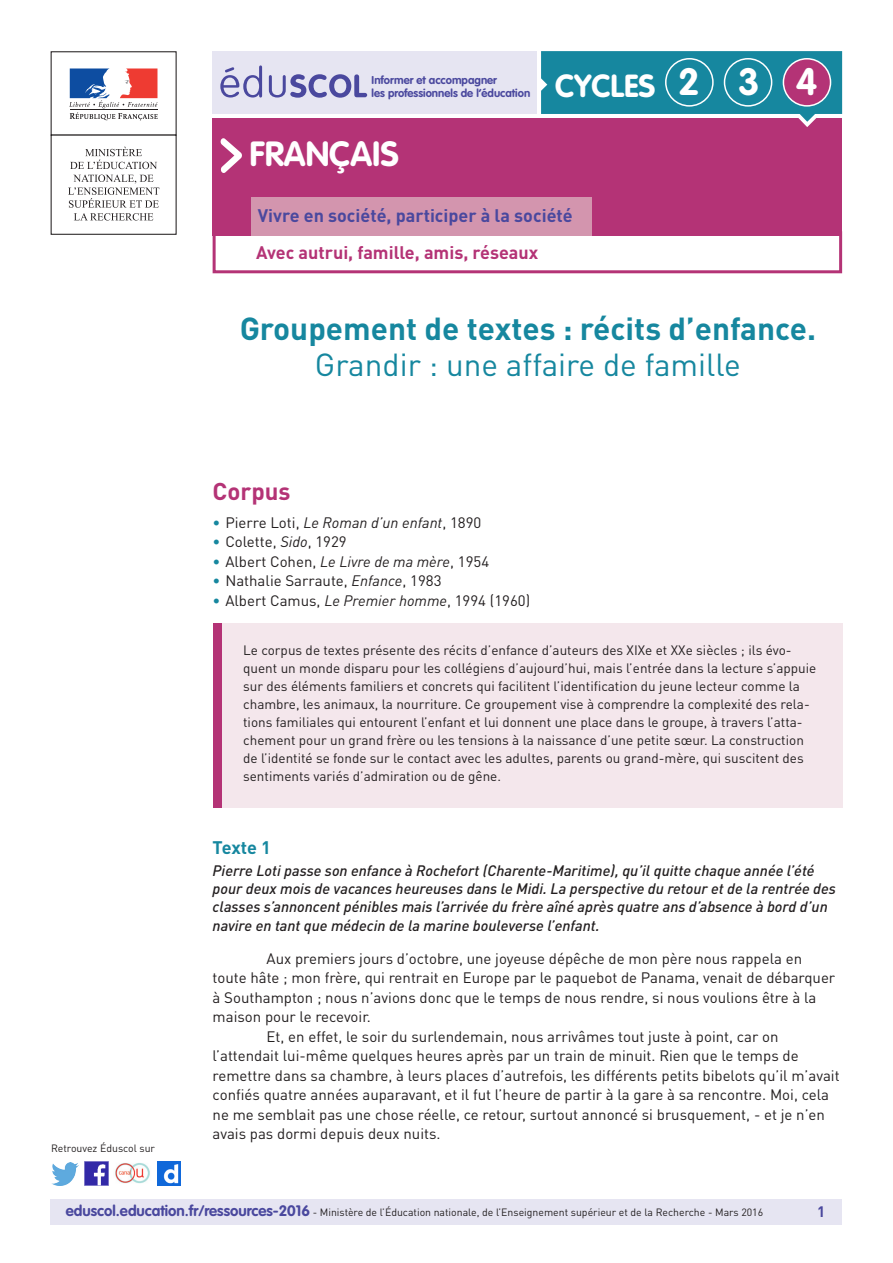
<style>
.page{position:relative;width:893px;height:1263px;background:#fff}
.page>*{position:absolute;margin:0;border:0;box-sizing:border-box;transform-origin:0 0}
.t1{font:700 37.5px "VAG Rounded Std";color:#fff}
._01_Nom_de_la_discip{font:700 34.5px "VAG Rounded Std";color:#fff}
._01_Titre_de_la_fich{font:700 31.5px "DIN Pro";color:#16879f}
._02_Sous-titre{font:31.5px "DIN Pro";color:#16879f}
.t2{font:700 31.5px "VAG Rounded Std";color:#fff}
._03_Titre_de_niveau{font:700 24px "DIN Pro";color:#b43376}
.t3{font:700 18px "DIN Pro";color:#4a489e}
._03_Sous-catégorie-r{font:700 18px "DIN Pro";color:#b43376}
._04_Titre_de_niveau{font:700 18px "DIN Pro";letter-spacing:-.005em;color:#16879f}
._06_Texte_courant{font:15px/19.5px "DIN Pro";color:#231f20}
._06_Texte_courant-2{font:italic 500 15px/18px "DIN Pro";color:#231f20}
._08_Liste_à_puces_ni{font:15px "DIN Pro";color:#231f20}
._08_Liste_à_puces_ni-2{font:italic 15px "DIN Pro";color:#231f20}
.t4{font:700 15px "DIN Pro";color:#4a489e}
._15_texte_encadré{font:13.5px/18px "DIN Pro";color:#231f20}
.t5{font:700 11.25px/13.5px "VAG Rounded Std";color:#4a489e}
.t6{font:10.5px "DIN Pro";color:#231f20}
.s1{font-style:normal;color:#16879f}
.s2{font-style:normal}
.s3{color:#16879f}
.s4{font-style:italic}
.s5{font-family:"VAG Rounded Std";font-weight:700;font-size:15px;color:#4a489e}
</style>
<div class="page">
<div style="left:213px;top:231px;width:629px;height:42px;border:3px solid #b43376"></div>
<div style="left:213px;top:118px;width:629px;height:118px;background:#b43376"></div>
<div style="left:251px;top:197px;width:341px;height:39px;background:#d395ae"></div>
<svg style="left:220px;top:138px;width:22px;height:35px"></svg>
<div style="left:213px;top:51px;width:324px;height:63px;background:#e6e5f2"></div>
<svg style="left:220px;top:65px;width:147px;height:33px"></svg>
<div style="left:51px;top:51px;width:126px;height:85px;border:1px solid #231f20"></div>
<svg style="left:69px;top:68px;width:89px;height:52px"></svg>
<hr style="left:70px;top:109px;width:87px;height:1px;background:#231f20">
<svg style="left:70px;top:147px;width:87px;height:22px"></svg>
<svg style="left:68px;top:175px;width:91px;height:46px"></svg>
<svg style="left:541px;top:51px;width:301px;height:76px"></svg>
<div style="left:665px;top:58px;width:49px;height:49px;border:2px solid #fff;border-radius:50%"></div>
<div style="left:724px;top:59px;width:48px;height:47px;background:#16879f;border-radius:50%"></div>
<div style="left:724px;top:58px;width:48px;height:49px;border:2px solid #fff;border-radius:50%"></div>
<div style="left:783px;top:59px;width:47px;height:47px;background:#b43376;border-radius:50%"></div>
<div style="left:783px;top:58px;width:48px;height:49px;border:2px solid #fff;border-radius:50%"></div>
<div style="left:50px;top:1199px;width:791px;height:26px;background:#e6e5f2"></div>
<img style="left:85px;top:1162px;width:23px;height:23px">
<img style="left:51px;top:1163px;width:28px;height:22px">
<img style="left:158px;top:1162px;width:22px;height:23px">
<img style="left:115px;top:1163px;width:35px;height:21px">
<div style="left:213px;top:623px;width:630px;height:185px;background:#f4e7ec"></div>
<div style="left:213px;top:623px;width:9px;height:185px;background:#b43376"></div>
<p class="t5" style="left:372px;top:74px;width:160px">Informer et accompagner<br>les professionnels de l’éducation</p>
<p class="t2" style="left:555px;top:67px;width:102px">CYCLES</p>
<p class="t1" style="left:678px;top:60px;width:23px">2</p>
<p class="t1" style="left:738px;top:60px;width:23px">3</p>
<p class="t1" style="left:796px;top:60px;width:23px">4</p>
<p class="_01_Nom_de_la_discip" style="left:249px;top:133px;width:151px">FRANÇAIS</p>
<p class="t3" style="left:258px;top:204px;width:316px">Vivre en société, participer à la société</p>
<p class="_03_Sous-catégorie-r" style="left:256px;top:240px;width:284px">Avec autrui, famille, amis, réseaux</p>
<p class="_01_Titre_de_la_fich" style="left:240px;top:308px;width:578px">Groupement de textes : récits d’enfance.</p>
<p class="_02_Sous-titre" style="left:315px;top:345px;width:427px">Grandir : une affaire de famille</p>
<p class="_03_Titre_de_niveau" style="left:213px;top:475px;width:80px">Corpus</p>
<p class="_08_Liste_à_puces_ni-2" style="left:213px;top:513px;width:270px"><span class="s1">•</span> <span class="s2">Pierre Loti,</span> Le Roman d’un enfant<span class="s2">, 1890</span></p>
<p class="_08_Liste_à_puces_ni" style="left:213px;top:532px;width:136px"><span class="s3">•</span> Colette, <span class="s4">Sido</span>, 1929</p>
<p class="_08_Liste_à_puces_ni" style="left:213px;top:552px;width:278px"><span class="s3">•</span> Albert Cohen, <span class="s4">Le Livre de ma mère</span>, 1954</p>
<p class="_08_Liste_à_puces_ni" style="left:213px;top:571px;width:230px"><span class="s3">•</span> Nathalie Sarraute, <span class="s4">Enfance</span>, 1983</p>
<p class="_08_Liste_à_puces_ni" style="left:213px;top:591px;width:319px"><span class="s3">•</span> Albert Camus, <span class="s4">Le Premier homme</span>, 1994 (1960)</p>
<p class="t6" style="left:51px;top:1141px;width:106px">Retrouvez Éduscol sur</p>
<p class="_15_texte_encadré" style="left:243px;top:640px;width:575px">Le corpus de textes présente des récits d’enfance d’auteurs des XIXe et XXe siècles ; ils évo&shy;quent un monde disparu pour les collégiens d’aujourd’hui, mais l’entrée dans la lecture s’appuie sur des éléments familiers et concrets qui facilitent l’identification du jeune lecteur comme la chambre, les animaux, la nourriture. Ce groupement vise à comprendre la complexité des rela&shy;tions familiales qui entourent l’enfant et lui donnent une place dans le groupe, à travers l’atta&shy;chement pour un grand frère ou les tensions à la naissance d’une petite sœur. La construction de l’identité se fonde sur le contact avec les adultes, parents ou grand-mère, qui suscitent des sentiments variés d’admiration ou de gêne.</p>
<p class="_04_Titre_de_niveau" style="left:213px;top:835px;width:60px">Texte 1</p>
<p class="_06_Texte_courant-2" style="left:213px;top:861px;width:625px">Pierre Loti passe son enfance à Rochefort (Charente-Maritime), qu’il quitte chaque année l’été pour deux mois de vacances heureuses dans le Midi. La perspective du retour et de la rentrée des classes s’annoncent pénibles mais l’arrivée du frère aîné après quatre ans d’absence à bord d’un</p>
<p class="_06_Texte_courant-2" style="left:213px;top:917px;width:389px">navire en tant que médecin de la marine bouleverse l’enfant.</p>
<p class="_06_Texte_courant" style="left:213px;top:948px;width:624px;text-indent:54px">Aux premiers jours d’octobre, une joyeuse dépêche de mon père nous rappela en toute hâte ; mon frère, qui rentrait en Europe par le paquebot de Panama, venait de débarquer à Southampton ; nous n’avions donc que le temps de nous rendre, si nous voulions être à la maison pour le recevoir.</p>
<p class="_06_Texte_courant" style="left:213px;top:1026px;width:629px;text-indent:54px">Et, en effet, le soir du surlendemain, nous arrivâmes tout juste à point, car on l’attendait lui-même quelques heures après par un train de minuit. Rien que le temps de remettre dans sa chambre, à leurs places d’autrefois, les différents petits bibelots qu’il m’avait confiés quatre années auparavant, et il fut l’heure de partir à la gare à sa rencontre. Moi, cela ne me semblait pas une chose réelle, ce retour, surtout annoncé si brusquement, - et je n’en avais pas dormi depuis deux nuits.</p>
<p class="t6" style="left:66px;top:1205px;width:699px"><span class="s5">eduscol.education.fr/ressources-2016</span> - Ministère de l’Éducation nationale, de l’Enseignement supérieur et de la Recherche - Mars 2016</p>
<p class="t4" style="left:817px;top:1201px;width:10px">1</p>
</div>
